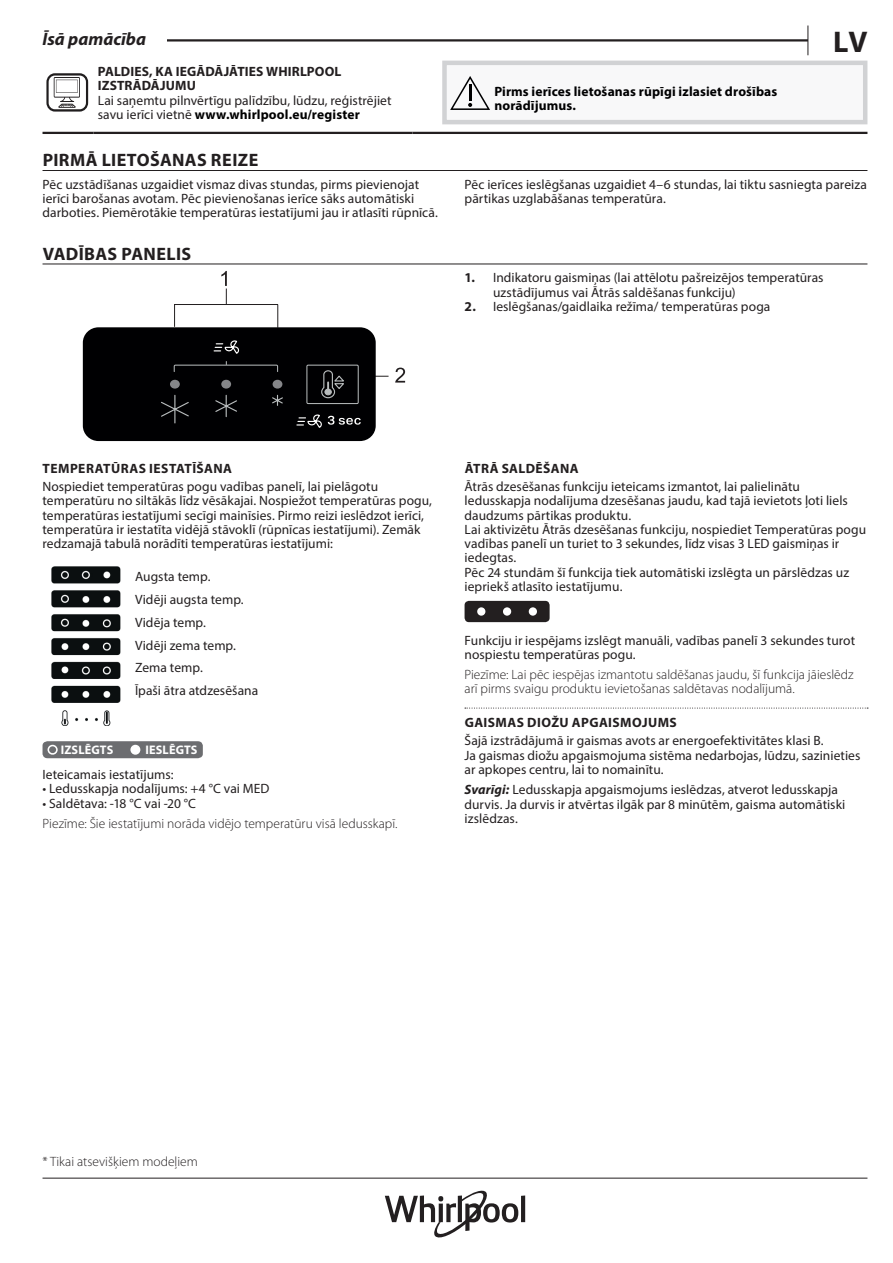
<style>
.page{position:relative;width:893px;height:1263px;background:#fff}
.page>*{position:absolute;margin:0;border:0;box-sizing:border-box;transform-origin:0 0}
.t1{font:700 30px "Myriad Pro";color:#231f20}
.t2{font:700 18px "Myriad Pro";letter-spacing:.02em;color:#231f20}
.t3{font:italic 700 18px "Myriad Pro";color:#231f20}
.t4{font:13.5px/14.2px "Myriad Pro";letter-spacing:.005em;color:#231f20}
.t5{font:300 13.5px/14.2px "Myriad Pro";color:#231f20}
.t6{font:700 13.5px/14.2px "Myriad Pro";letter-spacing:.025em;color:#231f20}
.t7{font:700 13.5px/14.2px "Myriad Pro";letter-spacing:.01em;color:#000001}
.t8{font:700 12.45px "Myriad Pro";letter-spacing:.01em;color:#fff}
.s1{font-weight:700;color:#000001}
.s2{font-weight:700}
.s3{font-weight:700;font-style:italic}
</style>
<div class="page">
<hr style="left:43px;top:1178px;width:824px;height:1px;background:#231f20">
<svg style="left:807px;top:26px;width:1px;height:29px"></svg>
<hr style="left:43px;top:39px;width:765px;height:3px;background:#231f20">
<div style="left:43px;top:26px;width:124px;height:19px;background:#fff"></div>
<hr style="left:521px;top:1195px;width:4px;height:27px;background:#231f20">
<svg style="left:385px;top:1191px;width:133px;height:46px"></svg>
<hr style="left:43px;top:170px;width:824px;height:1px;background:#231f20">
<hr style="left:43px;top:132px;width:51px;height:2px;background:#231f20">
<hr style="left:94px;top:132px;width:318px;height:2px;background:#231f20">
<hr style="left:412px;top:132px;width:455px;height:2px;background:#231f20">
<svg style="left:46px;top:73px;width:42px;height:39px"></svg>
<div style="left:444px;top:63px;width:421px;height:59px;background:#f8f8f9"></div>
<div style="left:442px;top:61px;width:425px;height:63px;border:4px solid #d1d2d4"></div>
<svg style="left:450px;top:76px;width:40px;height:34px"></svg>
<hr style="left:43px;top:264px;width:824px;height:1px;background:#231f20">
<svg style="left:174px;top:305px;width:1px;height:22px"></svg>
<hr style="left:174px;top:304px;width:104px;height:1px;background:#231f20">
<svg style="left:278px;top:305px;width:1px;height:22px"></svg>
<svg style="left:395px;top:368px;width:10px;height:15px"></svg>
<svg style="left:221px;top:271px;width:6px;height:33px"></svg>
<div style="left:83px;top:327px;width:293px;height:114px;background:#000002;border-radius:16px"></div>
<svg style="left:161px;top:340px;width:228px;height:89px"></svg>
<div style="left:43px;top:741px;width:160px;height:17px;background:#6c6d70;border-radius:5px"></div>
<div style="left:48px;top:745px;width:10px;height:10px;border:2px solid #fff;border-radius:50%"></div>
<div style="left:131px;top:745px;width:9px;height:9px;background:#fff;border-radius:50%"></div>
<div style="left:130px;top:745px;width:10px;height:10px;border:2px solid #fff;border-radius:50%"></div>
<img style="left:51px;top:566px;width:70px;height:159px">
<svg style="left:465px;top:708px;width:403px;height:1px"></svg>
<div style="left:465px;top:601px;width:85px;height:21px;background:#231f20;border-radius:4px"></div>
<div style="left:477px;top:607px;width:8px;height:9px;background:#fff;border-radius:50%"></div>
<div style="left:503px;top:607px;width:8px;height:9px;background:#fff;border-radius:50%"></div>
<div style="left:529px;top:607px;width:8px;height:9px;background:#fff;border-radius:50%"></div>
<h2 class="t3" style="left:43px;top:28px;width:105px">Īsā pamācība</h2>
<h1 class="t1" style="left:833px;top:22px;width:36px">LV</h1>
<p class="t6" style="left:98px;top:64px;width:245px">PALDIES, KA IEGĀDĀJĀTIES WHIRLPOOL<br>IZSTRĀDĀJUMU</p>
<p class="t4" style="left:98px;top:93px;width:295px">Lai saņemtu pilnvērtīgu palīdzību, lūdzu, reģistrējiet savu ierīci vietnē <span class="s1">www.whirlpool.eu/register</span></p>
<p class="t7" style="left:494px;top:84px;width:284px">Pirms ierīces lietošanas rūpīgi izlasiet drošības norādījumus.</p>
<h2 class="t2" style="left:43px;top:148px;width:217px">PIRMĀ LIETOŠANAS REIZE</h2>
<p class="t4" style="left:43px;top:177px;width:397px">Pēc uzstādīšanas uzgaidiet vismaz divas stundas, pirms pievienojat ierīci barošanas avotam. Pēc pievienošanas ierīce sāks automātiski darboties. Piemērotākie temperatūras iestatījumi jau ir atlasīti rūpnīcā.</p>
<p class="t4" style="left:465px;top:177px;width:404px">Pēc ierīces ieslēgšanas uzgaidiet 4–6 stundas, lai tiktu sasniegta pareiza pārtikas uzglabāšanas temperatūra.</p>
<h2 class="t2" style="left:43px;top:242px;width:150px">VADĪBAS PANELIS</h2>
<p class="t4" style="left:493px;top:270px;width:332px;text-indent:-28px"><span class="s2">1.</span> Indikatoru gaismiņas (lai attēlotu pašreizējos temperatūras uzstādījumus vai Ātrās saldēšanas funkciju)</p>
<p class="t4" style="left:465px;top:299px;width:307px"><span class="s2">2.</span> Ieslēgšanas/gaidlaika režīma/ temperatūras poga</p>
<p class="t6" style="left:43px;top:460px;width:191px">TEMPERATŪRAS IESTATĪŠANA</p>
<p class="t4" style="left:43px;top:479px;width:391px">Nospiediet temperatūras pogu vadības panelī, lai pielāgotu temperatūru no siltākās līdz vēsākajai. Nospiežot temperatūras pogu, temperatūras iestatījumi secīgi mainīsies. Pirmo reizi ieslēdzot ierīci, temperatūra ir iestatīta vidējā stāvoklī (rūpnīcas iestatījumi). Zemāk redzamajā tabulā norādīti temperatūras iestatījumi:</p>
<p class="t4" style="left:135px;top:565px;width:125px;line-height:22.8px">Augsta temp.<br>Vidēji augsta temp.<br>Vidēja temp.<br>Vidēji zema temp.<br>Zema temp.<br>Īpaši ātra atdzesēšana</p>
<p class="t8" style="left:61px;top:742px;width:54px">IZSLĒGTS</p>
<p class="t8" style="left:146px;top:742px;width:54px">IESLĒGTS</p>
<p class="t4" style="left:43px;top:767px;width:133px">Ieteicamais iestatījums:</p>
<p class="t4" style="left:43px;top:782px;width:228px">• Ledusskapja nodalījums: +4 °C vai MED</p>
<p class="t4" style="left:43px;top:796px;width:155px">• Saldētava: -18 °C vai -20 °C</p>
<p class="t5" style="left:43px;top:816px;width:356px">Piezīme: Šie iestatījumi norāda vidējo temperatūru visā ledusskapī.</p>
<p class="t6" style="left:465px;top:460px;width:115px">ĀTRĀ SALDĒŠANA</p>
<p class="t4" style="left:465px;top:479px;width:403px">Ātrās dzesēšanas funkciju ieteicams izmantot, lai palielinātu ledusskapja nodalījuma dzesēšanas jaudu, kad tajā ievietots ļoti liels daudzums pārtikas produktu.<br>Lai aktivizētu Ātrās dzesēšanas funkciju, nospiediet Temperatūras pogu vadības panelī un turiet to 3 sekundes, līdz visas 3 LED gaismiņas ir iedegtas.<br>Pēc 24 stundām šī funkcija tiek automātiski izslēgta un pārslēdzas uz iepriekš atlasīto iestatījumu.</p>
<p class="t4" style="left:465px;top:633px;width:392px">Funkciju ir iespējams izslēgt manuāli, vadības panelī 3 sekundes turot nospiestu temperatūras pogu.</p>
<p class="t5" style="left:465px;top:667px;width:390px">Piezīme: Lai pēc iespējas izmantotu saldēšanas jaudu, šī funkcija jāieslēdz arī pirms svaigu produktu ievietošanas saldētavas nodalījumā.</p>
<p class="t6" style="left:465px;top:715px;width:214px">GAISMAS DIOŽU APGAISMOJUMS</p>
<p class="t4" style="left:465px;top:734px;width:397px">Šajā izstrādājumā ir gaismas avots ar energoefektivitātes klasi B.<br>Ja gaismas diožu apgaismojuma sistēma nedarbojas, lūdzu, sazinieties ar apkopes centru, lai to nomainītu.</p>
<p class="t4" style="left:465px;top:782px;width:382px"><span class="s3">Svarīgi:</span> Ledusskapja apgaismojums ieslēdzas, atverot ledusskapja durvis. Ja durvis ir atvērtas ilgāk par 8 minūtēm, gaisma automātiski izslēdzas.</p>
<p class="t5" style="left:43px;top:1154px;width:157px">* Tikai atsevišķiem modeļiem</p>
</div>
